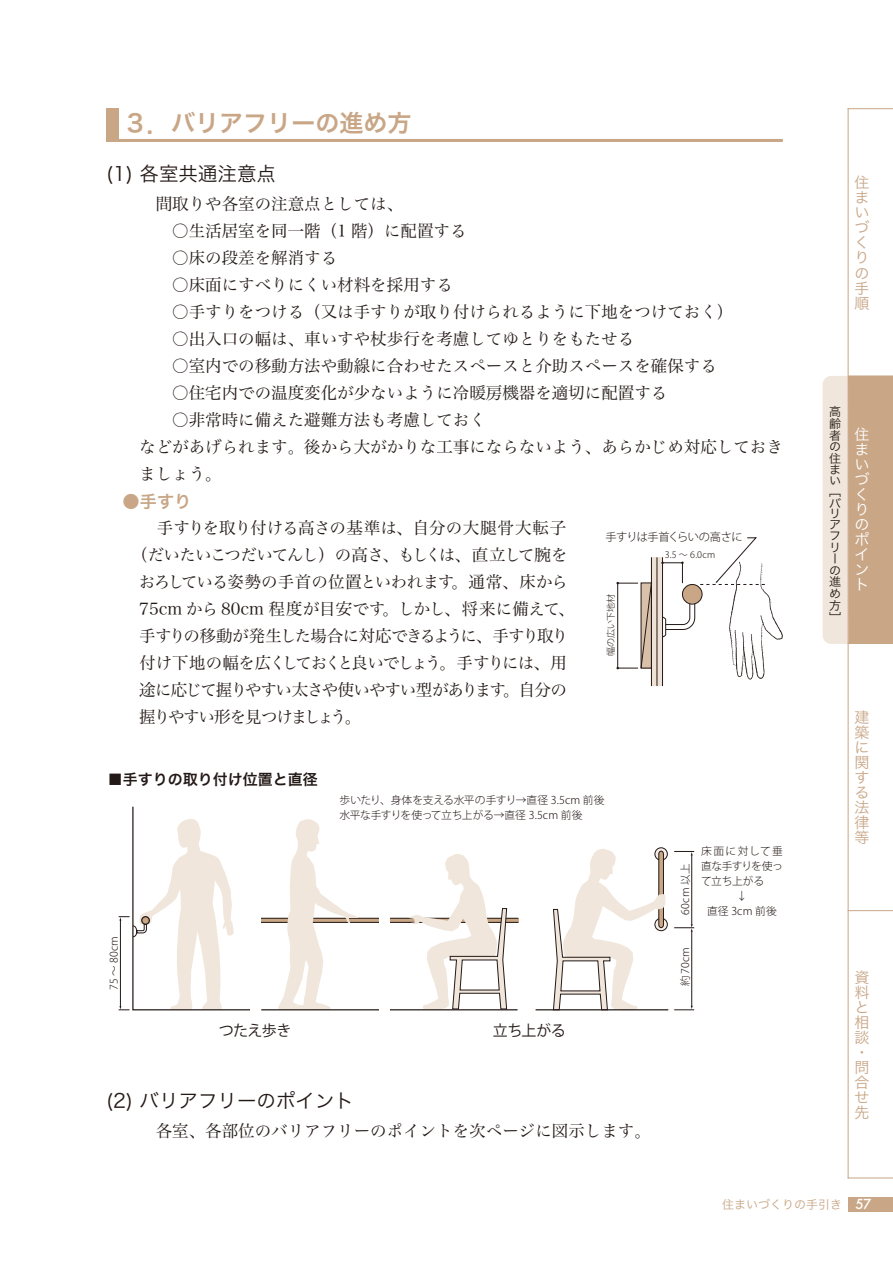
<style>
.page{position:relative;width:893px;height:1263px;background:#fff}
.page>*{position:absolute;margin:0;border:0;box-sizing:border-box;transform-origin:0 0}
.t1{font:24px "Hira Kaku Pro W6";color:#c8a686}
.t2{font:19.5px "Hira Kaku Pro W3";color:#231916}
.t3{font:17.25px "Hira Kaku Pro W6";color:#c8a686}
.t4{font:16.5px/27px "Hira Min Pro W3";color:#231916}
.t5{font:16.5px "Hira Min Pro W3";letter-spacing:-.065em;color:#231916}
.t6{font:16.5px "Hira Min Pro W3";letter-spacing:-.055em;color:#231916}
.t7{font:16.5px "Hira Min Pro W3";letter-spacing:-.07em;color:#231916}
.t8{font:16.5px "Hira Min Pro W3";letter-spacing:-.035em;color:#231916}
.t9{font:16.5px "Hira Min Pro W3";letter-spacing:-.085em;color:#231916}
.t10{font:15px/15px "Hira Kaku Pro W3";color:#c8a686}
.t11{font:15px "Hira Kaku Pro W6";color:#231916}
.t12{font:15px/15px "Hira Kaku Pro W3";color:#fff}
.t13{font:15px "Koz Go Pro";letter-spacing:-.035em;color:#231916}
.t14{font:12px/11.6px "Hira Kaku Pro W3";color:#231916;text-align:justify}
.t15{font:12px "Hira Kaku Pro W3";color:#c8a686}
.t16{font:300 11.25px "Koz Go Pro";letter-spacing:-.05em;color:#231916}
.t17{font:300 10.8px/15px "Koz Go Pro";letter-spacing:-.015em;color:#231916}
.t18{font:300 10.8px "Koz Go Pro";letter-spacing:-.055em;color:#231916}
.t19{font:300 10.8px "Koz Go Pro";letter-spacing:.11em;color:#231916}
.t20{font:300 10.5px "Koz Go Pro";letter-spacing:.02em;color:#231916}
.t21{font:300 9px "Koz Go Pro";color:#231916}
.s1{font-family:"Futura";font-weight:500;font-size:13.5px;color:#fff}
</style>
<div class="page">
<hr style="left:106px;top:139px;width:677px;height:3px;background:#c8a686">
<div style="left:106px;top:108px;width:13px;height:34px;background:#c8a686"></div>
<svg style="left:823px;top:376px;width:70px;height:268px;background:#d6bca4"></svg>
<hr style="left:848px;top:376px;width:45px;height:1px;background:#c8a686">
<hr style="left:848px;top:643px;width:45px;height:1px;background:#c8a686">
<hr style="left:848px;top:910px;width:45px;height:1px;background:#c8a686">
<hr style="left:848px;top:1177px;width:45px;height:1px;background:#c8a686">
<hr style="left:848px;top:108px;width:45px;height:1px;background:#c8a686">
<hr style="left:848px;top:109px;width:1px;height:1069px;background:#c8a686">
<div style="left:848px;top:1197px;width:45px;height:15px;background:#c8a686"></div>
<svg style="left:616px;top:537px;width:167px;height:150px"></svg>
<svg style="left:261px;top:919px;width:257px;height:3px"></svg>
<div style="left:655px;top:847px;width:12px;height:13px;border:1px solid #231916;border-radius:50%"></div>
<div style="left:655px;top:918px;width:12px;height:13px;border:1px solid #231916;border-radius:50%"></div>
<hr style="left:261px;top:918px;width:257px;height:1px;background:#231916">
<hr style="left:261px;top:922px;width:257px;height:1px;background:#231916">
<svg style="left:278px;top:819px;width:80px;height:190px"></svg>
<svg style="left:553px;top:849px;width:113px;height:160px"></svg>
<hr style="left:536px;top:1009px;width:132px;height:1px;background:#231916">
<svg style="left:409px;top:854px;width:98px;height:155px"></svg>
<hr style="left:261px;top:1009px;width:257px;height:1px;background:#231916">
<svg style="left:119px;top:806px;width:131px;height:205px"></svg>
<hr style="left:691px;top:931px;width:1px;height:75px;background:#231916">
<svg style="left:674px;top:1006px;width:20px;height:4px"></svg>
<hr style="left:691px;top:855px;width:1px;height:70px;background:#231916">
<svg style="left:674px;top:924px;width:20px;height:7px"></svg>
<svg style="left:674px;top:851px;width:20px;height:4px"></svg>
<div style="left:379px;top:901px;width:11px;height:116px;background:#fff"></div>
<h1 class="t1" style="left:123px;top:101px;width:290px">３．バリアフリーの進め方</h1>
<p class="t2" style="left:106px;top:156px;width:171px">(1) 各室共通注意点</p>
<p class="t4" style="left:139px;top:188px;width:266px">　間取りや各室の注意点としては、</p>
<p class="t4" style="left:172px;top:215px;width:296px">○生活居室を同一階（1 階）に配置する</p>
<p class="t4" style="left:172px;top:242px;width:167px">○床の段差を解消する</p>
<p class="t4" style="left:172px;top:269px;width:282px">○床面にすべりにくい材料を採用する</p>
<p class="t4" style="left:172px;top:296px;width:563px">○手すりをつける（又は手すりが取り付けられるように下地をつけておく）</p>
<p class="t4" style="left:172px;top:323px;width:464px">○出入口の幅は、車いすや杖歩行を考慮してゆとりをもたせる</p>
<p class="t4" style="left:172px;top:350px;width:546px">○室内での移動方法や動線に合わせたスペースと介助スペースを確保する</p>
<p class="t4" style="left:172px;top:377px;width:497px">○住宅内での温度変化が少ないように冷暖房機器を適切に配置する</p>
<p class="t4" style="left:139px;top:404px;width:645px;text-indent:33px">○非常時に備えた避難方法も考慮しておく<br>などがあげられます。後から大がかりな工事にならないよう、あらかじめ対応しておきましょう。</p>
<p class="t3" style="left:122px;top:486px;width:70px">●手すり</p>
<p class="t4" style="left:139px;top:513px;width:429px">　手すりを取り付ける高さの基準は、自分の大腿骨大転子</p>
<p class="t5" style="left:131px;top:541px;width:438px">（だいたいこつだいてんし）の高さ、もしくは、直立して腕を</p>
<p class="t8" style="left:139px;top:568px;width:431px">おろしている姿勢の手首の位置といわれます。通常、床から</p>
<p class="t4" style="left:139px;top:594px;width:437px">75cm から 80cm 程度が目安です。しかし、将来に備えて、</p>
<p class="t6" style="left:139px;top:622px;width:430px">手すりの移動が発生した場合に対応できるように、手すり取り</p>
<p class="t7" style="left:139px;top:649px;width:429px">付け下地の幅を広くしておくと良いでしょう。手すりには、用</p>
<p class="t5" style="left:139px;top:676px;width:429px">途に応じて握りやすい太さや使いやすい型があります。自分の</p>
<p class="t9" style="left:139px;top:703px;width:223px">握りやすい形を見つけましょう。</p>
<p class="t11" style="left:108px;top:766px;width:211px">■手すりの取り付け位置と直径</p>
<p class="t16" style="left:606px;top:530px;width:138px">手すりは手首くらいの高さに</p>
<p class="t21" style="left:665px;top:549px;width:52px">3.5 〜 6.0cm</p>
<p class="t21" style="left:605px;top:656px;width:63px;rotate:-90deg">幅の広い下地材</p>
<p class="t17" style="left:340px;top:793px;width:267px">歩いたり、身体を支える水平の手すり→直径 3.5cm 前後水平な手すりを使って立ち上がる→直径 3.5cm 前後</p>
<p class="t20" style="left:678px;top:914px;width:52px;rotate:-90deg">60cm 以上</p>
<p class="t20" style="left:107px;top:989px;width:55px;rotate:-90deg">75 〜 80cm</p>
<p class="t20" style="left:678px;top:986px;width:41px;rotate:-90deg">約 70cm</p>
<p class="t19" style="left:701px;top:844px;width:83px">床面に対して垂</p>
<p class="t18" style="left:701px;top:859px;width:83px">直な手すりを使っ</p>
<p class="t17" style="left:701px;top:874px;width:65px">て立ち上がる</p>
<p class="t17" style="left:736px;top:889px;width:12px">↓</p>
<p class="t17" style="left:707px;top:904px;width:71px">直径 3cm 前後</p>
<p class="t13" style="left:219px;top:1020px;width:74px">つたえ歩き</p>
<p class="t13" style="left:493px;top:1020px;width:74px">立ち上がる</p>
<p class="t2" style="left:106px;top:1083px;width:249px">(2) バリアフリーのポイント</p>
<p class="t4" style="left:139px;top:1115px;width:513px">　各室、各部位のバリアフリーのポイントを次ページに図示します。</p>
<p class="t10" style="left:854px;top:174px;width:16px">住まいづくりの手順</p>
<p class="t14" style="left:829px;top:405px;width:13px">高齢者の住まい［バ</p>
<p class="t14" style="left:829px;top:507px;width:13px;text-align:left">リアフリーの進め方］</p>
<p class="t12" style="left:854px;top:425px;width:16px">住まいづくりのポイント</p>
<p class="t10" style="left:854px;top:709px;width:16px;text-align:justify">建築に関する法律等</p>
<p class="t10" style="left:854px;top:969px;width:16px">資料と相談・問合せ先</p>
<p class="t15" style="left:722px;top:1193px;width:151px">住まいづくりの手引き <span class="s1">57</span></p>
</div>
